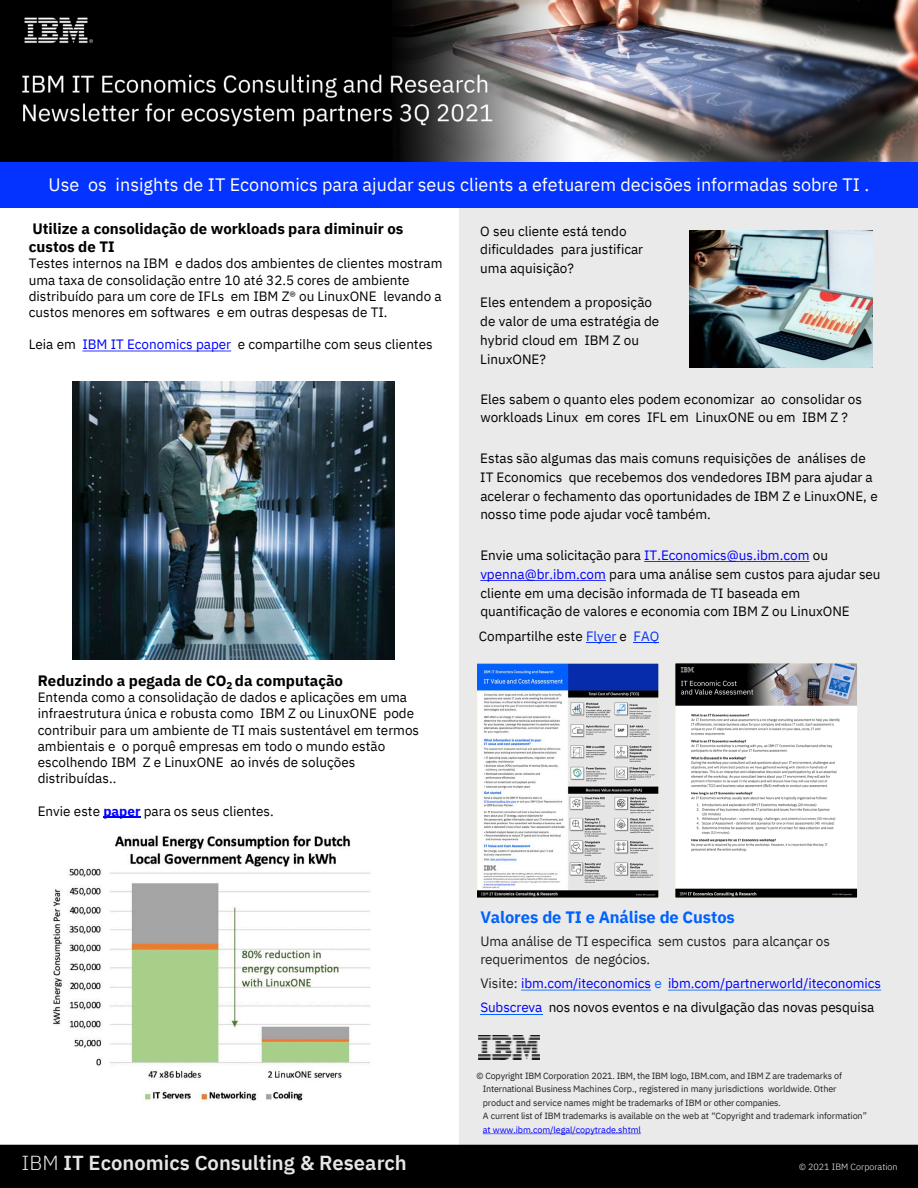
<style>
.page{position:relative;width:918px;height:1188px;background:#fff}
.page>*{position:absolute;margin:0;border:0;box-sizing:border-box;transform-origin:0 0}
.t1{font:600 20.25px "IBM Plex Sans";color:#e7e6e6}
.t2{font:18px "IBM Plex Sans";color:#fff}
.t3{font:700 16.5px "IBM Plex Sans";letter-spacing:-.005em;color:#0062ff}
.t4{font:700 15px/18px "IBM Plex Sans";color:#000}
.t5{font:13.5px/18.8px "IBM Plex Sans";color:#000}
.t6{font:13.5px/17.9px "IBM Plex Sans";letter-spacing:-.005em;color:#231f20}
.t7{font:13.5px "IBM Plex Sans";letter-spacing:-.005em;color:#00f}
.t8{font:9px/13.5px "IBM Plex Sans";letter-spacing:-.015em;color:#231f20}
.t9{font:300 9px "IBM Plex Sans";color:#fff}
.s1{color:#00f}
.s2{font-weight:700;color:#00f}
.s3{color:#0432ff}
.s4{color:#231f20}
.s5{color:#0062ff}
.s6{font-weight:300}
</style>
<div class="page">
<div style="left:459px;top:126px;width:459px;height:1062px;background:#eaeaea"></div>
<svg style="left:644px;top:561px;width:166px;height:1px"></svg>
<svg style="left:480px;top:580px;width:126px;height:1px"></svg>
<hr style="left:586px;top:642px;width:30px;height:1px;background:#0432ff">
<svg style="left:634px;top:642px;width:25px;height:1px"></svg>
<svg style="left:521px;top:990px;width:130px;height:1px"></svg>
<svg style="left:668px;top:990px;width:213px;height:1px"></svg>
<hr style="left:480px;top:1014px;width:62px;height:1px;background:#0062ff">
<svg style="left:483px;top:1134px;width:158px;height:1px"></svg>
<div style="left:0;top:1145px;width:918px;height:43px;background:#000"></div>
<div style="left:0;top:162px;width:918px;height:46px;background:#0432ff"></div>
<img style="left:689px;top:231px;width:184px;height:136px">
<img style="left:478px;top:664px;width:179px;height:233px">
<div style="left:476px;top:662px;width:183px;height:237px;border:1px solid #eeece1"></div>
<img style="left:676px;top:664px;width:180px;height:233px">
<div style="left:674px;top:662px;width:184px;height:237px;border:1px solid #eeece1"></div>
<svg style="left:82px;top:351px;width:149px;height:1px"></svg>
<img style="left:72px;top:382px;width:322px;height:277px">
<hr style="left:103px;top:816px;width:37px;height:2px;background:#00f">
<img style="left:53px;top:835px;width:317px;height:266px">
<img style="left:0;top:0;width:918px;height:162px">
<img style="left:478px;top:1035px;width:62px;height:25px">
<p class="t2" style="left:49px;top:171px;width:822px">Use os insights de IT Economics para ajudar seus clients a efetuarem decisões informadas sobre TI .</p>
<p class="t5" style="left:480px;top:220px;width:164px">O seu cliente está tendo dificuldades para justificar uma aquisição?</p>
<p class="t5" style="left:480px;top:292px;width:180px">Eles entendem a proposição de valor de uma estratégia de hybrid cloud em IBM Z ou<br>LinuxONE?</p>
<p class="t4" style="left:29px;top:218px;width:376px">Utilize a consolidação de workloads para diminuir os custos de TI</p>
<p class="t5" style="left:29px;top:254px;width:415px;line-height:16.2px">Testes internos na IBM e dados dos ambientes de clientes mostram uma taxa de consolidação entre 10 até 32.5 cores de ambiente distribuído para um core de IFLs em IBM Z® ou LinuxONE levando a custos menores em softwares e em outras despesas de TI.</p>
<p class="t5" style="left:29px;top:334px;width:405px">Leia em <span class="s1">IBM IT Economics paper</span> e compartilhe com seus clientes</p>
<p class="t4" style="left:38px;top:670px;width:307px">Reduzindo a pegada de CO<sub>2</sub> da computação</p>
<p class="t5" style="left:38px;top:688px;width:383px;line-height:16.2px">Entenda como a consolidação de dados e aplicações em uma infraestrutura única e robusta como IBM Z ou LinuxONE pode contribuir para um ambiente de TI mais sustentável em termos ambientais e o porquê empresas em todo o mundo estão escolhendo IBM Z e LinuxONE ao invés de soluções distribuídas..</p>
<p class="t5" style="left:38px;top:800px;width:238px">Envie este <span class="s2">paper</span> para os seus clientes.</p>
<p class="t5" style="left:480px;top:388px;width:383px">Eles sabem o quanto eles podem economizar ao consolidar os workloads Linux em cores IFL em LinuxONE ou em IBM Z ?</p>
<p class="t5" style="left:480px;top:448px;width:399px">Estas são algumas das mais comuns requisições de análises de IT Economics que recebemos dos vendedores IBM para ajudar a acelerar o fechamento das oportunidades de IBM Z e LinuxONE, e nosso time pode ajudar você também.</p>
<p class="t5" style="left:480px;top:545px;width:402px">Envie uma solicitação para <span class="s1">IT.Economics@us.ibm.com</span> ou <span class="s1">vpenna@br.ibm.com</span> para uma análise sem custos para ajudar seu cliente em uma decisão informada de TI baseada em quantificação de valores e economia com IBM Z ou LinuxONE</p>
<p class="t5" style="left:479px;top:626px;width:182px">Compartilhe este <span class="s3">Flyer</span> e <span class="s3">FAQ</span></p>
<p class="t3" style="left:480px;top:904px;width:256px">Valores de TI e Análise de Custos</p>
<p class="t6" style="left:480px;top:932px;width:351px">Uma análise de TI especifica sem custos para alcançar os requerimentos de negócios.</p>
<p class="t7" style="left:480px;top:973px;width:402px"><span class="s4">Visite:</span> ibm.com/iteconomics <span class="s5">e</span> ibm.com/partnerworld/iteconomics</p>
<p class="t5" style="left:480px;top:997px;width:396px"><span class="s1">Subscreva</span> nos novos eventos e na divulgação das novas pesquisa</p>
<p class="t8" style="left:483px;top:1068px;width:361px;text-indent:-6px">© Copyright IBM Corporation 2021. IBM, the IBM logo, IBM.com, and IBM Z are trademarks of<br>International Business Machines Corp., registered in many jurisdictions worldwide. Other product and service names might be trademarks of IBM or other companies.</p>
<p class="t8" style="left:483px;top:1109px;width:386px">A current list of IBM trademarks is available on the web at “Copyright and trademark information” <span class="s1">at www.ibm.com/legal/copytrade.shtml</span></p>
<p class="t1" style="left:22px;top:1147px;width:387px"><span class="s6">IBM</span> IT Economics Consulting &amp; Research</p>
<p class="t9" style="left:799px;top:1160px;width:100px">© 2021 IBM Corporation</p>
</div>
